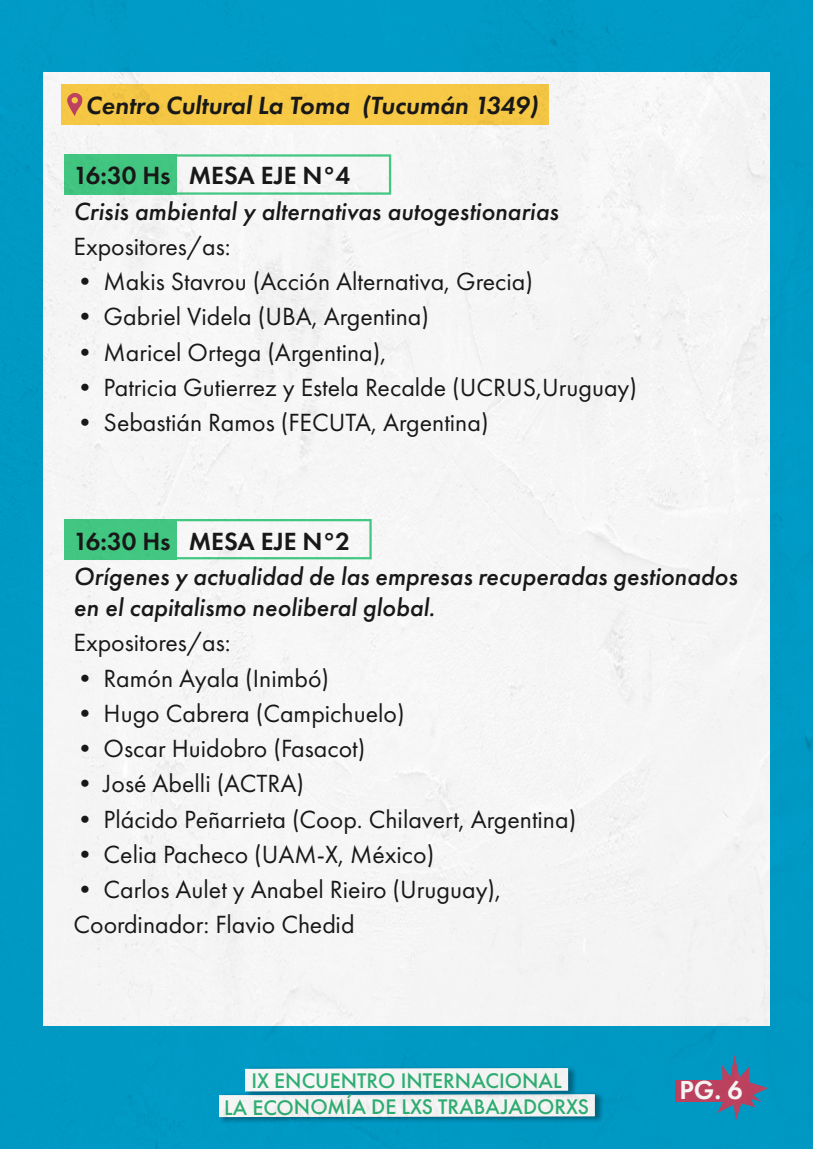
<style>
.page{position:relative;width:813px;height:1149px;background:#fff}
.page>*{position:absolute;margin:0;border:0;box-sizing:border-box;transform-origin:0 0}
.t1{font:600 27px "Futura PT";color:#fff}
.t2{font:25.8px/35.2px "Futura PT";color:#1a1a1a}
.t3{font:italic 500 25.8px/31px "Futura PT";color:#1a1a1a}
.t4{font:600 25.8px "Futura PT";color:#1a1a1a}
.t5{font:italic 600 25.8px "Futura PT";color:#1a1a1a}
.t6{font:500 21.98px/26.3px "Futura PT";letter-spacing:-.005em;color:#31b577;text-align:center}
</style>
<div class="page">
<img style="left:0;top:0;width:812px;height:1148px">
<p class="t5" style="left:86px;top:88px;width:454px">Centro Cultural La Toma (Tucumán 1349)</p>
<p class="t4" style="left:74px;top:159px;width:278px">16:30 Hs MESA EJE N°4</p>
<p class="t3" style="left:74px;top:196px;width:486px">Crisis ambiental y alternativas autogestionarias</p>
<p class="t2" style="left:74px;top:228px;width:158px">Expositores/as:</p>
<p class="t2" style="left:72px;top:264px;width:462px">• Makis Stavrou (Acción Alternativa, Grecia)</p>
<p class="t2" style="left:72px;top:299px;width:358px">• Gabriel Videla (UBA, Argentina)</p>
<p class="t2" style="left:72px;top:334px;width:315px">• Maricel Ortega (Argentina),</p>
<p class="t2" style="left:72px;top:369px;width:566px">• Patricia Gutierrez y Estela Recalde (UCRUS,Uruguay)</p>
<p class="t2" style="left:72px;top:405px;width:418px">• Sebastián Ramos (FECUTA, Argentina)</p>
<p class="t4" style="left:74px;top:525px;width:278px">16:30 Hs MESA EJE N°2</p>
<p class="t3" style="left:74px;top:561px;width:665px">Orígenes y actualidad de las empresas recuperadas gestionados en el capitalismo neoliberal global.</p>
<p class="t2" style="left:74px;top:625px;width:158px">Expositores/as:</p>
<p class="t2" style="left:72px;top:660px;width:258px">• Ramón Ayala (Inimbó)</p>
<p class="t2" style="left:72px;top:695px;width:334px">• Hugo Cabrera (Campichuelo)</p>
<p class="t2" style="left:72px;top:730px;width:294px">• Oscar Huidobro (Fasacot)</p>
<p class="t2" style="left:72px;top:766px;width:233px">• José Abelli (ACTRA)</p>
<p class="t2" style="left:72px;top:801px;width:505px">• Plácido Peñarrieta (Coop. Chilavert, Argentina)</p>
<p class="t2" style="left:72px;top:836px;width:363px">• Celia Pacheco (UAM-X, México)</p>
<p class="t2" style="left:72px;top:871px;width:430px">• Carlos Aulet y Anabel Rieiro (Uruguay),<br>Coordinador: Flavio Chedid</p>
<p class="t6" style="left:224px;top:1067px;width:366px">IX ENCUENTRO INTERNACIONAL<br>LA ECONOMÍA DE LXS TRABAJADORXS</p>
<p class="t1" style="left:679px;top:1073px;width:65px">PG. 6</p>
</div>
